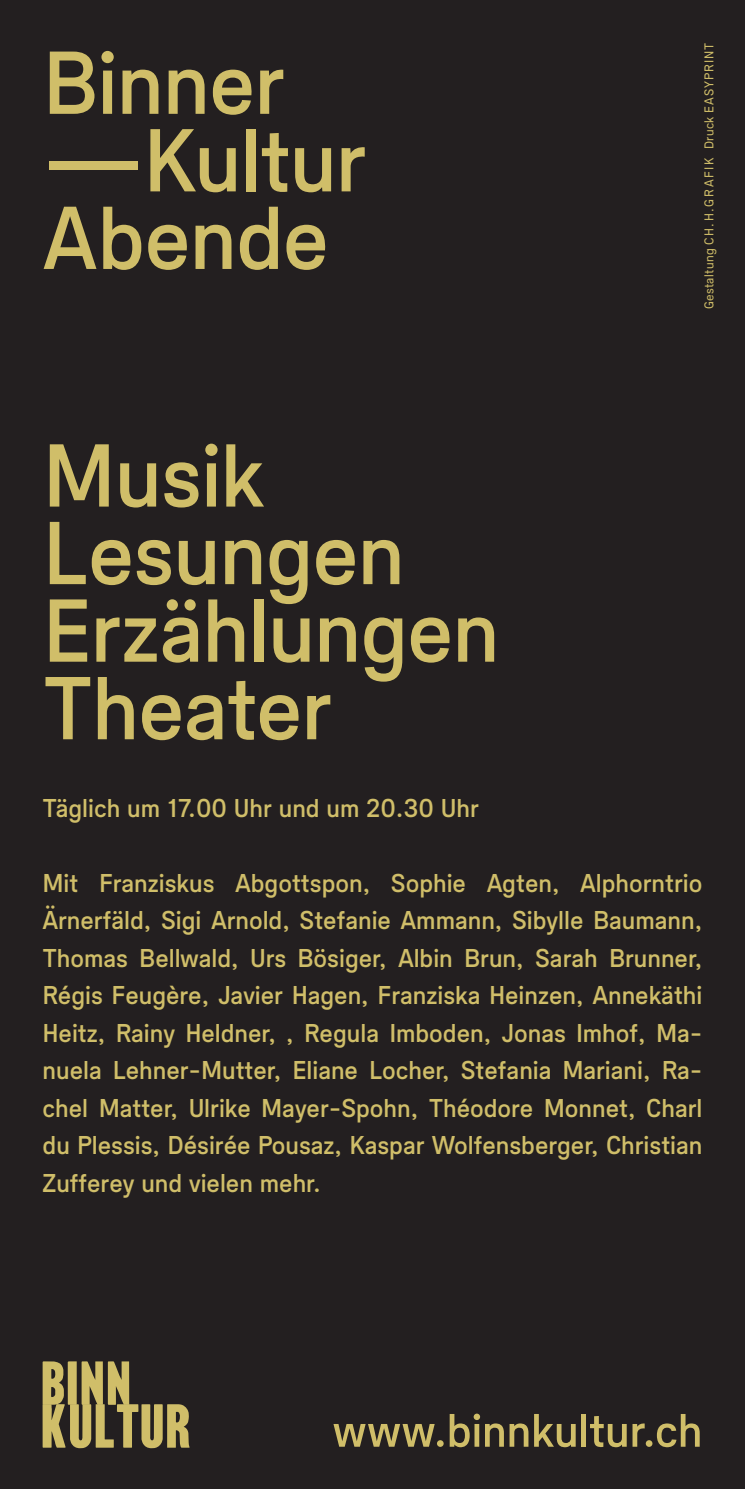
<style>
.page{position:relative;width:745px;height:1489px;background:#fff}
.page>*{position:absolute;margin:0;border:0;box-sizing:border-box;transform-origin:0 0}
.t1{font:500 95px/77.5px "Areal BL";letter-spacing:-.01em;color:#d0be69}
.t2{font:500 50px "Areal BL";letter-spacing:-.005em;color:#d0be69}
.t3{font:500 27.5px/37.5px "Areal BL";color:#d0be69;text-align:justify}
.t4{font:13.75px "Areal BL";letter-spacing:.065em;color:#d0be69}
</style>
<div class="page">
<div style="left:0;top:0;width:744px;height:1488px;background:#231f20"></div>
<svg style="left:43px;top:1361px;width:146px;height:86px"></svg>
<h1 class="t1" style="left:43px;top:47px;width:325px">Binner —Kultur<br>Abende</h1>
<h1 class="t1" style="left:43px;top:440px;width:458px">Musik<br>Lesungen<br>Erzählungen<br>Theater</h1>
<p class="t3" style="left:43px;top:789px;width:437px">Täglich um 17.00 Uhr und um 20.30 Uhr</p>
<p class="t4" style="left:701px;top:309px;width:268px;rotate:-90deg">Gestaltung CH.H.GRAFIK Druck EASYPRINT</p>
<p class="t3" style="left:43px;top:864px;width:661px">Mit Franziskus Abgottspon, Sophie Agten, Alphorntrio Ärnerfäld, Sigi Arnold, Stefanie Ammann, Sibylle Baumann, Thomas Bellwald, Urs Bösiger, Albin Brun, Sarah Brunner, Régis Feugère, Javier Hagen, Franziska Heinzen, Annekäthi Heitz, Rainy Heldner, , Regula Imboden, Jonas Imhof, Ma&shy;nuela Lehner-Mutter, Eliane Locher, Stefania Mariani, Ra&shy;chel Matter, Ulrike Mayer-Spohn, Théodore Monnet, Charl du Plessis, Désirée Pousaz, Kaspar Wolfensberger, Christian Zufferey und vielen mehr.</p>
<h2 class="t2" style="left:333px;top:1403px;width:370px">www.binnkultur.ch</h2>
</div>
